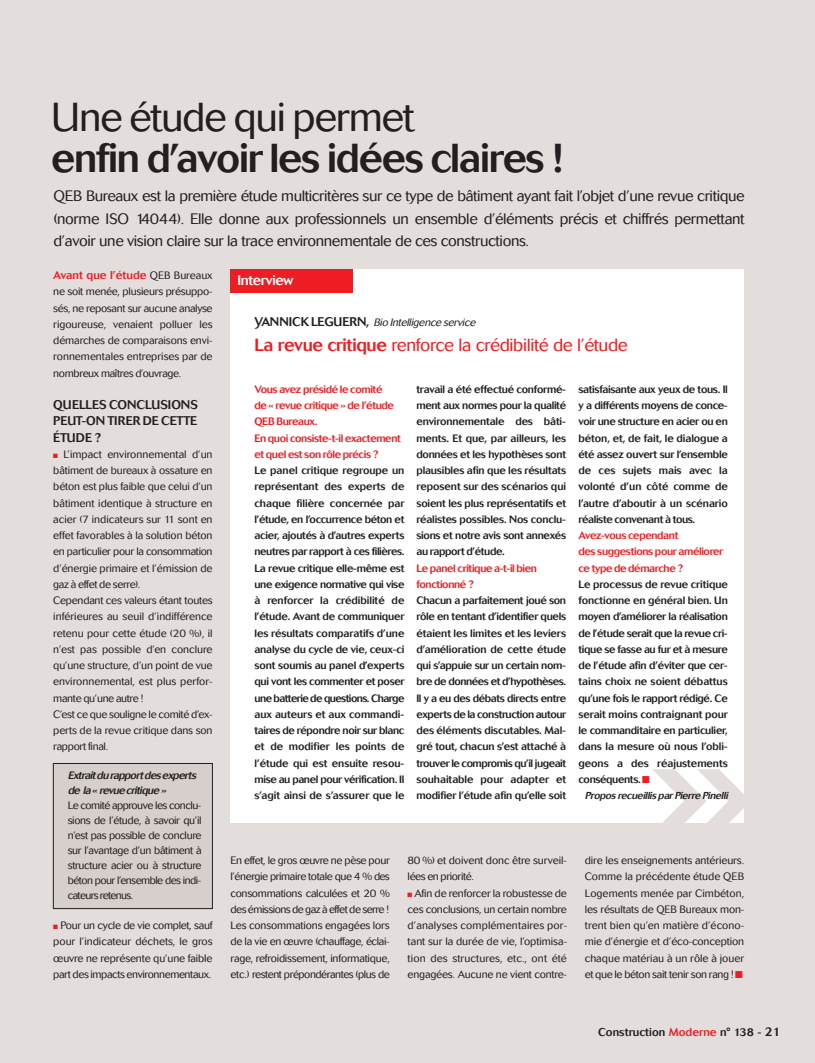
<style>
.page{position:relative;width:815px;height:1063px;background:#e3dedc}
.page>*{position:absolute;margin:0;border:0;box-sizing:border-box;transform-origin:0 0}
.t1{font:300 272.5px "Cosmos";color:#e3dedc}
.t2{font:500 40px "Cosmos";letter-spacing:-.03em;color:#231f20}
.t3{font:300 40px "Cosmos";letter-spacing:-.03em;color:#231f20}
.t4{font:300 17.5px "Cosmos";letter-spacing:-.02em;color:#ee1d23}
.t5{font:300 15px/22.5px "Cosmos";letter-spacing:-.025em;color:#231f20;text-align:justify}
.t6{font:500 13.75px "Cosmos";letter-spacing:-.03em;color:#fff}
.t7{font:500 12.5px/16.2px "Cosmos";color:#231f20;text-align:justify}
.t8{font:500 11.25px "Cosmos";color:#231f20}
.t9{font:500 11.25px "Cosmos";color:#ee1d23}
.t10{font:500 10.62px/16.2px "Cosmos";letter-spacing:-.02em;color:#231f20;text-align:justify}
.t11{font:300 10.62px/16.2px "Cosmos";letter-spacing:-.015em;color:#231f20;text-align:justify}
.t12{font:500 10.62px/16.2px "Cosmos";letter-spacing:-.035em;color:#ee1d23}
.t13{font:italic 500 10.62px/15px "Cosmos";color:#231f20}
.t14{font:italic 300 10.62px "Cosmos";color:#231f20}
.t15{font:italic 500 10px "Cosmos";color:#231f20}
.s1{font-weight:300;font-size:10.62px;color:#231f20}
.s2{color:#ee1d23}
.s3{font-weight:500;font-style:normal;font-size:12.5px}
.s4{font-weight:500}
.s5{font-size:12.5px}
</style>
<div class="page">
<div style="left:53px;top:763px;width:159px;height:146px;background:#d6cfcc"></div>
<div style="left:53px;top:763px;width:160px;height:146px;border:1px solid #231f20"></div>
<div style="left:230px;top:269px;width:514px;height:554px;background:#fff"></div>
<div style="left:230px;top:269px;width:123px;height:24px;background:#ee1d23"></div>
<h2 class="t3" style="left:51px;top:101px;width:365px">Une étude qui permet</h2>
<h2 class="t2" style="left:51px;top:144px;width:513px">enfin d’avoir les idées claires !</h2>
<p class="t5" style="left:54px;top:186px;width:692px">QEB Bureaux est la première étude multicritères sur ce type de bâtiment ayant fait l’objet d’une revue critique (norme ISO 14044). Elle donne aux professionnels un ensemble d’éléments précis et chiffrés permettant d’avoir une vision claire sur la trace environnementale de ces constructions.</p>
<p class="t9" style="left:53px;top:271px;width:161px">Avant que l’étude <span class="s1">QEB Bureaux</span></p>
<p class="t11" style="left:53px;top:284px;width:161px">ne soit menée, plusieurs présuppo&shy;sés, ne reposant sur aucune analyse rigoureuse, venaient polluer les démarches de comparaisons envi&shy;ronnementales entreprises par de nombreux maîtres d’ouvrage.</p>
<p class="t7" style="left:53px;top:398px;width:146px">QUELLES CONCLUSIONS PEUT-ON TIRER DE CETTE ÉTUDE ?</p>
<p class="t11" style="left:53px;top:447px;width:161px;text-align:left"><span class="s2">■</span> L’impact environnemental d’un bâtiment de bureaux à ossature en béton est plus faible que celui d’un bâtiment identique à structure en acier (7 indicateurs sur 11 sont en effet favorables à la solution béton en particulier pour la consommation d’énergie primaire et l’émission de gaz à effet de serre).<br>Cependant ces valeurs étant toutes inférieures au seuil d’indifférence retenu pour cette étude (20 %), il n’est pas possible d’en conclure qu’une structure, d’un point de vue environnemental, est plus perfor&shy;mante qu’une autre !<br>C’est ce que souligne le comité d’ex&shy;perts de la revue critique dans son rapport final.</p>
<p class="t13" style="left:68px;top:768px;width:132px">Extrait du rapport des experts de la « revue critique »</p>
<p class="t11" style="left:68px;top:798px;width:135px;line-height:15px">Le comité approuve les conclu&shy;sions de l’étude, à savoir qu’il n’est pas possible de conclure sur l’avantage d’un bâtiment à structure acier ou à structure béton pour l’ensemble des indi&shy;cateurs retenus.</p>
<p class="t11" style="left:53px;top:918px;width:161px"><span class="s2">■</span> Pour un cycle de vie complet, sauf pour l’indicateur déchets, le gros œuvre ne représente qu’une faible part des impacts environnementaux.</p>
<p class="t6" style="left:237px;top:275px;width:58px">Interview</p>
<p class="t14" style="left:254px;top:318px;width:224px"><span class="s3">YAN N I C K LE G U E R N,</span> Bio Intelligence service</p>
<h3 class="t4" style="left:254px;top:338px;width:375px"><span class="s4">La revue critique</span> renforce la crédibilité de l’étude</h3>
<p class="t10" style="left:578px;top:382px;width:151px">satisfaisante aux yeux de tous. Il y a différents moyens de conce&shy;voir une structure en acier ou en béton, et, de fait, le dialogue a été assez ouvert sur l’ensemble de ces sujets mais avec la volonté d’un côté comme de l’autre d’aboutir à un scénario réaliste convenant à tous.</p>
<p class="t12" style="left:578px;top:528px;width:146px">Avez-vous cependant<br>des suggestions pour améliorer ce type de démarche ?</p>
<p class="t10" style="left:578px;top:577px;width:151px">Le processus de revue critique fonctionne en général bien. Un moyen d’améliorer la réalisation de l’étude serait que la revue cri&shy;tique se fasse au fur et à mesure de l’étude afin d’éviter que cer&shy;tains choix ne soient débattus qu’une fois le rapport rédigé. Ce serait moins contraignant pour le commanditaire en particulier, dans la mesure où nous l’obli&shy;geons a des réajustements conséquents. <span class="s2">■</span></p>
<p class="t15" style="left:585px;top:792px;width:146px">Propos recueillis par Pierre Pinelli</p>
<p class="t12" style="left:254px;top:382px;width:148px">Vous avez présidé le comité<br>de « revue critique » de l’étude<br>QEB Bureaux.<br>En quoi consiste-t-il exactement et quel est son rôle précis ?</p>
<p class="t10" style="left:254px;top:463px;width:151px">Le panel critique regroupe un représentant des experts de chaque filière concernée par l’étude, en l’occurrence béton et acier, ajoutés à d’autres experts neutres par rapport à ces filières.<br>La revue critique elle-même est une exigence normative qui vise à renforcer la crédibilité de l’étude. Avant de communiquer les résultats comparatifs d’une analyse du cycle de vie, ceux-ci sont soumis au panel d’experts qui vont les commenter et poser une batterie de questions. Charge aux auteurs et aux commandi&shy;taires de répondre noir sur blanc et de modifier les points de l’étude qui est ensuite resou&shy;mise au panel pour vérification. Il s’agit ainsi de s’assurer que le</p>
<p class="t10" style="left:416px;top:382px;width:151px">travail a été effectué conformé&shy;ment aux normes pour la qualité environnementale des bâti&shy;ments. Et que, par ailleurs, les données et les hypothèses sont plausibles afin que les résultats reposent sur des scénarios qui soient les plus représentatifs et réalistes possibles. Nos conclu&shy;sions et notre avis sont annexés au rapport d’étude.</p>
<p class="t12" style="left:416px;top:561px;width:122px">Le panel critique a-t-il bien fonctionné ?</p>
<p class="t10" style="left:416px;top:593px;width:151px">Chacun a parfaitement joué son rôle en tentant d’identifier quels étaient les limites et les leviers d’amélioration de cette étude qui s’appuie sur un certain nom&shy;bre de données et d’hypothèses.<br>Il y a eu des débats directs entre experts de la construction autour des éléments discutables. Mal&shy;gré tout, chacun s’est attaché à trouver le compromis qu’il jugeait souhaitable pour adapter et modifier l’étude afin qu’elle soit</p>
<h1 class="t1" style="left:648px;top:670px;width:109px">»</h1>
<p class="t11" style="left:230px;top:853px;width:161px">En effet, le gros œuvre ne pèse pour l’énergie primaire totale que 4 % des consommations calculées et 20 % des émissions de gaz à effet de serre !<br>Les consommations engagées lors de la vie en œuvre (chauffage, éclai&shy;rage, refroidissement, informatique, etc.) restent prépondérantes (plus de</p>
<p class="t11" style="left:408px;top:853px;width:161px">80 %) et doivent donc être surveil&shy;lées en priorité.</p>
<p class="t11" style="left:408px;top:886px;width:161px"><span class="s2">■</span> Afin de renforcer la robustesse de ces conclusions, un certain nombre d’analyses complémentaires por&shy;tant sur la durée de vie, l’optimisa&shy;tion des structures, etc., ont été engagées. Aucune ne vient contre-</p>
<p class="t11" style="left:585px;top:853px;width:161px">dire les enseignements antérieurs.<br>Comme la précédente étude QEB Logements menée par Cimbéton, les résultats de QEB Bureaux mon&shy;trent bien qu’en matière d’écono&shy;mie d’énergie et d’éco-conception chaque matériau à un rôle à jouer et que le béton sait tenir son rang ! <span class="s2">■</span></p>
<p class="t8" style="left:598px;top:1028px;width:184px">Construction <span class="s2">Moderne</span> n° 138 - <span class="s5">21</span></p>
</div>
